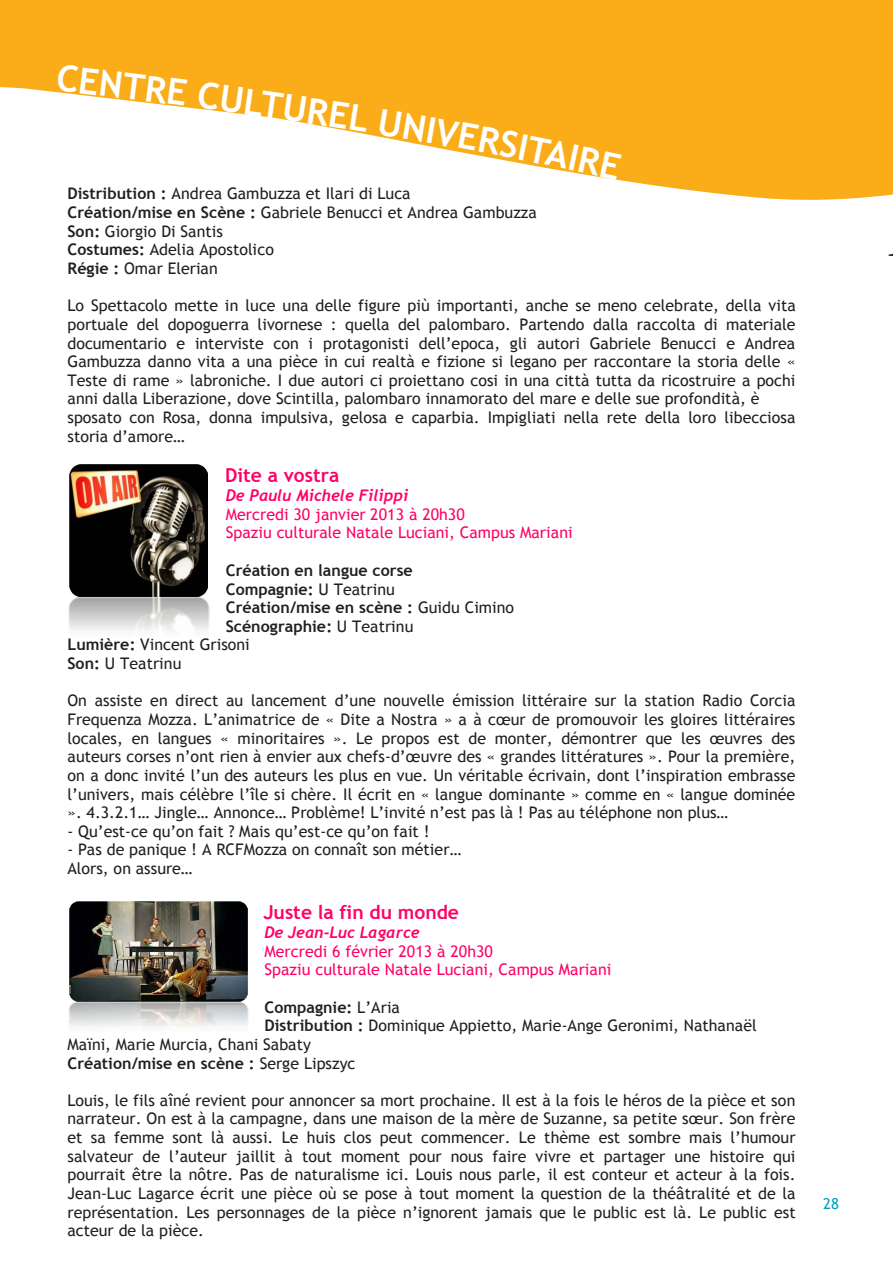
<style>
.page{position:relative;width:893px;height:1263px;background:#fff}
.page>*{position:absolute;margin:0;border:0;box-sizing:border-box;transform-origin:0 0}
.t1{font:700 36px "Trebuchet MS";color:#fff}
.t2{font:700 19.2px "Trebuchet MS";color:#f06}
.t3{font:16.05px/18.6px "Trebuchet MS";color:#231f20}
.t4{font:700 16.05px "Trebuchet MS";color:#231f20}
.t5{font:16.05px/18.5px "Trebuchet MS";color:#f06}
.t6{font:italic 700 16.05px "Trebuchet";color:#f06}
.t7{font:15px "Trebuchet MS";color:#00a3b8}
.s1{font-weight:700}
.s2{font-weight:400}
</style>
<div class="page">
<svg style="left:0;top:0;width:893px;height:200px;fill:#faad19"></svg>
<img style="left:68px;top:596px;width:142px;height:35px">
<img style="left:69px;top:464px;width:139px;height:133px;border-radius:11px">
<img style="left:68px;top:1000px;width:181px;height:27px">
<img style="left:69px;top:901px;width:179px;height:100px;border-radius:9px">
<div style="left:479px;top:126px;width:49px;height:34px;background:#faad19"></div>
<h1 class="t1" style="left:60px;top:55px;width:133px;rotate:7deg">CENTRE</h1>
<h1 class="t1" style="left:201px;top:72px;width:112px;rotate:8deg">CULTU</h1>
<h1 class="t1" style="left:311px;top:88px;width:98px;rotate:9deg">REL U</h1>
<h1 class="t1" style="left:406px;top:103px;width:78px;rotate:10deg">NIVE</h1>
<h1 class="t1" style="left:533px;top:126px;width:95px;rotate:12deg">TAIRE</h1>
<p class="t3" style="left:68px;top:184px;width:471px"><span class="s1">Distribution :</span> Andrea Gambuzza et Ilari di Luca<br><span class="s1">Création/mise en Scène :</span> Gabriele Benucci et Andrea Gambuzza <span class="s1">Son:</span> Giorgio Di Santis<br><span class="s1">Costumes:</span> Adelia Apostolico<br><span class="s1">Régie :</span> Omar Elerian</p>
<p class="t3" style="left:68px;top:296px;width:730px">Lo Spettacolo mette in luce una delle figure più importanti, anche se meno celebrate, della vita portuale del dopoguerra livornese : quella del palombaro. Partendo dalla raccolta di materiale documentario e interviste con i protagonisti dell’epoca, gli autori Gabriele Benucci e Andrea Gambuzza danno vita a una pièce in cui realtà e fizione si legano per raccontare la storia delle « Teste di rame » labroniche. I due autori ci proiettano cosi in una città tutta da ricostruire a pochi anni dalla Liberazione, dove Scintilla, palombaro innamorato del mare e delle sue profondità, è sposato con Rosa, donna impulsiva, gelosa e caparbia. Impigliati nella rete della loro libecciosa storia d’amore…</p>
<p class="t2" style="left:225px;top:463px;width:116px">Dite a vostra</p>
<p class="t6" style="left:226px;top:486px;width:184px">De Paulu Michele Filippi</p>
<p class="t5" style="left:226px;top:505px;width:348px">Mercredi 30 janvier 2013 à 20h30<br>Spaziu culturale Natale Luciani, Campus Mariani</p>
<p class="t4" style="left:226px;top:560px;width:188px">Création en langue corse</p>
<p class="t4" style="left:226px;top:579px;width:171px">Compagnie: <span class="s2">U Teatrinu</span></p>
<p class="t4" style="left:226px;top:597px;width:290px">Création/mise en scène : <span class="s2">Guidu Cimino</span></p>
<p class="t4" style="left:226px;top:616px;width:189px">Scénographie: <span class="s2">U Teatrinu</span></p>
<p class="t3" style="left:68px;top:636px;width:184px"><span class="s1">Lumière:</span> Vincent Grisoni</p>
<p class="t3" style="left:68px;top:654px;width:115px"><span class="s1">Son:</span> U Teatrinu</p>
<p class="t3" style="left:68px;top:691px;width:729px;text-align:justify">On assiste en direct au lancement d’une nouvelle émission littéraire sur la station Radio Corcia Frequenza Mozza. L’animatrice de « Dite a Nostra » a à cœur de promouvoir les gloires littéraires locales, en langues « minoritaires ». Le propos est de monter, démontrer que les œuvres des auteurs corses n’ont rien à envier aux chefs-d’œuvre des « grandes littératures ». Pour la première, on a donc invité l’un des auteurs les plus en vue. Un véritable écrivain, dont l’inspiration embrasse l’univers, mais célèbre l’île si chère. Il écrit en « langue dominante » comme en « langue dominée ». 4.3.2.1… Jingle… Annonce… Problème! L’invité n’est pas là ! Pas au téléphone non plus…</p>
<p class="t3" style="left:68px;top:822px;width:364px">- Qu’est-ce qu’on fait ? Mais qu’est-ce qu’on fait !</p>
<p class="t3" style="left:67px;top:840px;width:395px">- Pas de panique ! A RCFMozza on connaît son métier…<br>Alors, on assure…</p>
<p class="t2" style="left:263px;top:900px;width:197px">Juste la fin du monde</p>
<p class="t6" style="left:265px;top:922px;width:157px">De Jean-Luc Lagarce</p>
<p class="t5" style="left:265px;top:942px;width:348px">Mercredi 6 février 2013 à 20h30<br>Spaziu culturale Natale Luciani, Campus Mariani</p>
<p class="t4" style="left:265px;top:997px;width:137px">Compagnie: <span class="s2">L’Aria</span></p>
<p class="t3" style="left:265px;top:1016px;width:494px"><span class="s1">Distribution :</span> Dominique Appietto, Marie-Ange Geronimi, Nathanaël</p>
<p class="t3" style="left:68px;top:1035px;width:245px">Maïni, Marie Murcia, Chani Sabaty</p>
<p class="t4" style="left:68px;top:1053px;width:289px">Création/mise en scène : <span class="s2">Serge Lipszyc</span></p>
<p class="t3" style="left:68px;top:1091px;width:730px;text-align:justify">Louis, le fils aîné revient pour annoncer sa mort prochaine. Il est à la fois le héros de la pièce et son narrateur. On est à la campagne, dans une maison de la mère de Suzanne, sa petite sœur. Son frère et sa femme sont là aussi. Le huis clos peut commencer. Le thème est sombre mais l’humour salvateur de l’auteur jaillit à tout moment pour nous faire vivre et partager une histoire qui pourrait être la nôtre. Pas de naturalisme ici. Louis nous parle, il est conteur et acteur à la fois.<br>Jean-Luc Lagarce écrit une pièce où se pose à tout moment la question de la théâtralité et de la représentation. Les personnages de la pièce n’ignorent jamais que le public est là. Le public est acteur de la pièce.</p>
<p class="t7" style="left:823px;top:1195px;width:17px">28</p>
</div>
